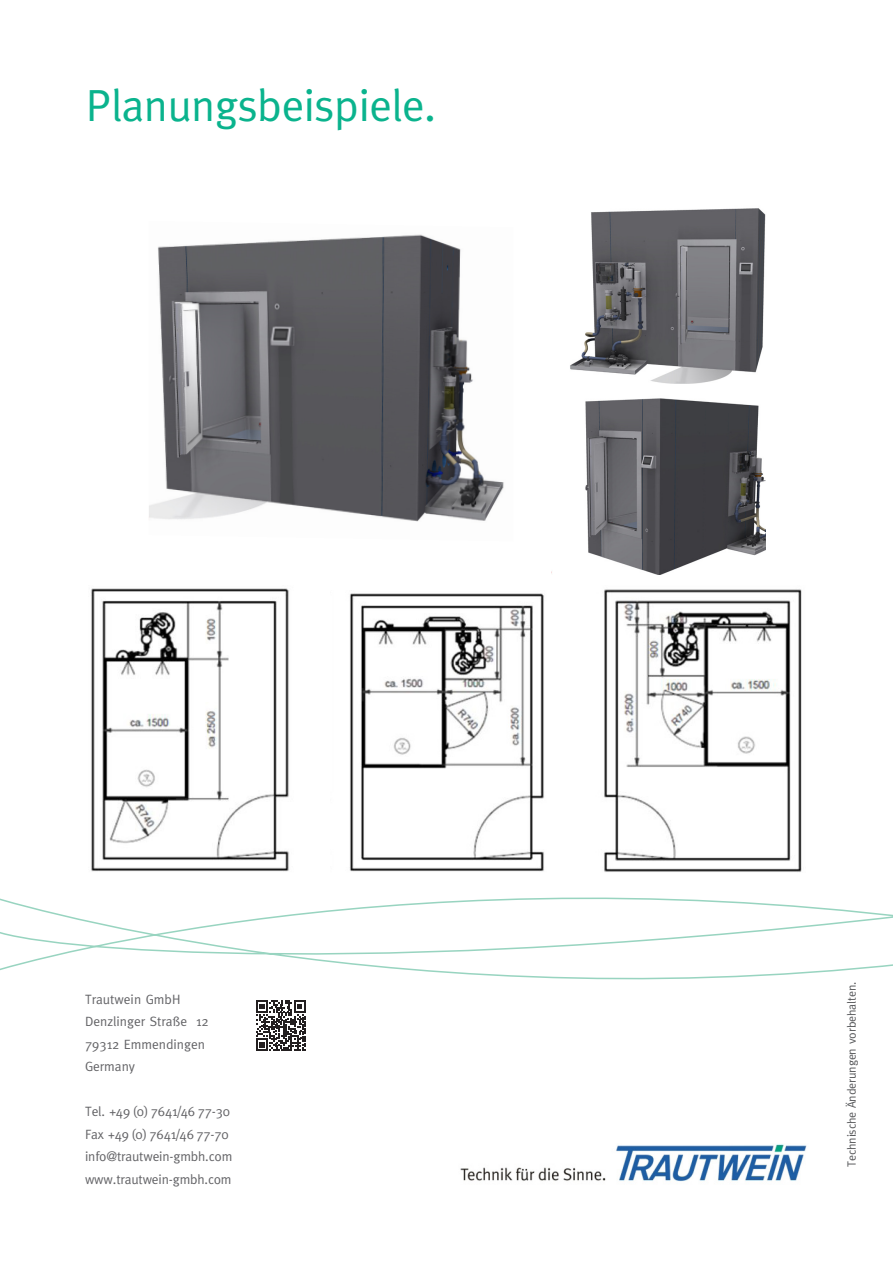
<style>
.page{position:relative;width:893px;height:1263px;background:#fff}
.page>*{position:absolute;margin:0;border:0;box-sizing:border-box;transform-origin:0 0}
.t1{font:45px "Meta";letter-spacing:-.01em;color:#0ab38d}
.t2{font:13.5px/22.5px "Meta";letter-spacing:-.01em;color:#636366}
.t3{font:12px "Meta";letter-spacing:-.01em;color:#57585a}
</style>
<div class="page">
<img style="left:460px;top:1144px;width:347px;height:38px">
<svg style="left:0;top:897px;width:893px;height:82px"></svg>
<svg style="left:256px;top:1000px;width:50px;height:50px"></svg>
<img style="left:570px;top:208px;width:196px;height:176px">
<img style="left:585px;top:398px;width:180px;height:176px">
<img style="left:604px;top:589px;width:198px;height:283px">
<img style="left:91px;top:588px;width:198px;height:284px">
<img style="left:149px;top:234px;width:355px;height:288px">
<img style="left:349px;top:593px;width:195px;height:279px">
<h1 class="t1" style="left:86px;top:79px;width:352px">Planungsbeispiele.</h1>
<p class="t2" style="left:85px;top:988px;width:125px">Trautwein GmbH<br>Denzlinger Straße 12<br>79312 Emmendingen<br>Germany</p>
<p class="t2" style="left:85px;top:1100px;width:149px">Tel. +49 (0) 7641/46 77-30<br>Fax +49 (0) 7641/46 77-70 info@trautwein-gmbh.com www.trautwein-gmbh.com</p>
<p class="t3" style="left:845px;top:1167px;width:187px;rotate:-90deg">Technische Änderungen vorbehalten.</p>
</div>
